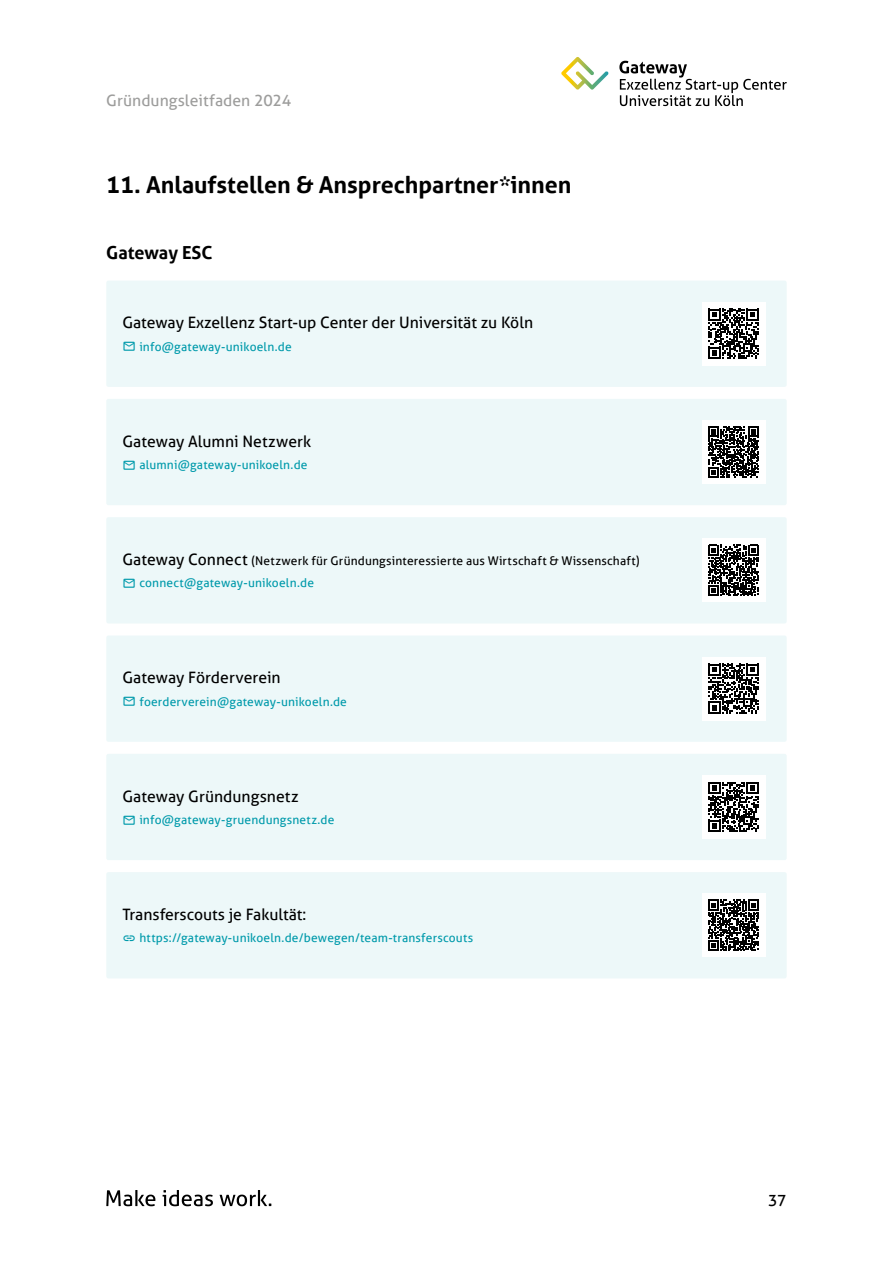
<style>
.page{position:relative;width:893px;height:1263px;background:#fff}
.page>*{position:absolute;margin:0;border:0;box-sizing:border-box;transform-origin:0 0}
.t1{font:700 23.25px "Aller";color:#000}
.t2{font:700 18px "Aller";color:#000}
.t3{font:15.75px "Aller";color:#000}
.t4{font:15.75px "Aller";color:#9d9d9c}
.t5{font:12px "Aller";letter-spacing:.015em;color:#009aab}
.t6{font:12px/22.2px "Aller";letter-spacing:.015em;color:#000}
.s1{font-size:15.75px}
.s2{color:#009aab}
</style>
<div class="page">
<svg style="left:561px;top:57px;width:48px;height:33px"></svg>
<svg style="left:619px;top:61px;width:168px;height:45px"></svg>
<svg style="left:106px;top:1190px;width:49px;height:16px"></svg>
<svg style="left:163px;top:1190px;width:50px;height:16px"></svg>
<svg style="left:220px;top:1190px;width:51px;height:16px"></svg>
<div style="left:106px;top:281px;width:681px;height:106px;background:#edf8f9;border-radius:2px"></div>
<div style="left:702px;top:302px;width:63px;height:64px;background:#fff"></div>
<svg style="left:708px;top:309px;width:50px;height:50px"></svg>
<div style="left:106px;top:399px;width:681px;height:106px;background:#edf8f9;border-radius:2px"></div>
<div style="left:702px;top:420px;width:63px;height:64px;background:#fff"></div>
<svg style="left:708px;top:426px;width:51px;height:52px"></svg>
<div style="left:106px;top:517px;width:681px;height:106px;background:#edf8f9;border-radius:2px"></div>
<div style="left:702px;top:538px;width:63px;height:64px;background:#fff"></div>
<svg style="left:708px;top:545px;width:51px;height:51px"></svg>
<div style="left:106px;top:635px;width:681px;height:107px;background:#edf8f9;border-radius:2px"></div>
<div style="left:702px;top:657px;width:63px;height:63px;background:#fff"></div>
<svg style="left:708px;top:664px;width:50px;height:50px"></svg>
<div style="left:106px;top:754px;width:681px;height:106px;background:#edf8f9;border-radius:2px"></div>
<div style="left:702px;top:775px;width:63px;height:64px;background:#fff"></div>
<svg style="left:708px;top:782px;width:50px;height:50px"></svg>
<div style="left:106px;top:872px;width:681px;height:106px;background:#edf8f9;border-radius:2px"></div>
<div style="left:702px;top:893px;width:63px;height:64px;background:#fff"></div>
<svg style="left:708px;top:900px;width:51px;height:51px"></svg>
<h3 class="t4" style="left:106px;top:91px;width:186px">Gründungsleitfaden 2024</h3>
<h1 class="t1" style="left:106px;top:171px;width:467px">11. Anlaufstellen &amp; Ansprechpartner*innen</h1>
<h2 class="t2" style="left:106px;top:242px;width:108px">Gateway ESC</h2>
<h3 class="t3" style="left:122px;top:313px;width:412px">Gateway Exzellenz Start-up Center der Universität zu Köln</h3>
<p class="t5" style="left:139px;top:339px;width:154px">info@gateway-unikoeln.de</p>
<h3 class="t3" style="left:122px;top:431px;width:190px">Gateway Alumni Netzwerk</h3>
<p class="t5" style="left:139px;top:457px;width:170px">alumni@gateway-unikoeln.de</p>
<p class="t6" style="left:139px;top:550px;width:502px;text-indent:-17px"><span class="s1">Gateway Connect</span> (Netzwerk für Gründungsinteressierte aus Wirtschaft &amp; Wissenschaft) <span class="s2">connect@gateway-unikoeln.de</span></p>
<h3 class="t3" style="left:122px;top:668px;width:160px">Gateway Förderverein</h3>
<p class="t5" style="left:139px;top:694px;width:209px">foerderverein@gateway-unikoeln.de</p>
<h3 class="t3" style="left:122px;top:786px;width:178px">Gateway Gründungsnetz</h3>
<p class="t5" style="left:139px;top:812px;width:196px">info@gateway-gruendungsnetz.de</p>
<h3 class="t3" style="left:122px;top:905px;width:185px">Transferscouts je Fakultät:</h3>
<p class="t5" style="left:139px;top:931px;width:335px">https://gateway-unikoeln.de/bewegen/team-transferscouts</p>
<h3 class="t3" style="left:768px;top:1191px;width:20px">37</h3>
</div>
